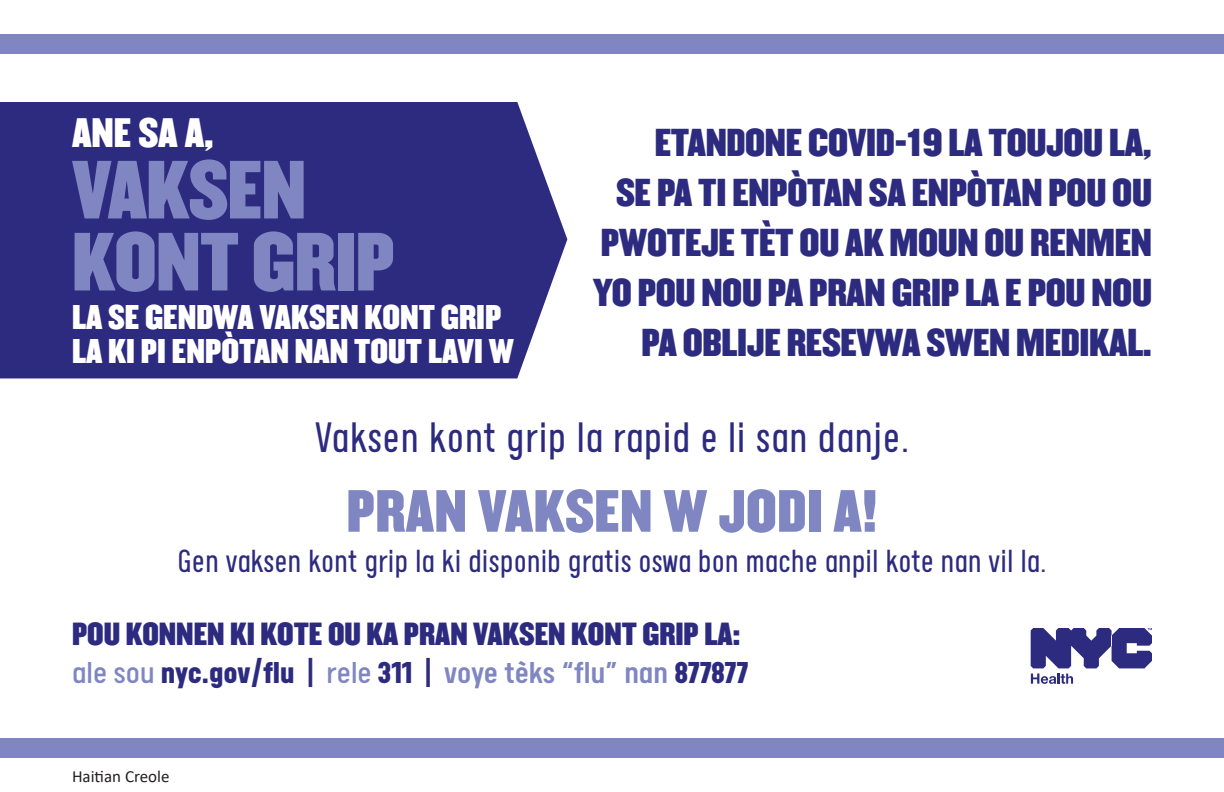
<style>
.page{position:relative;width:1224px;height:792px;background:#fff}
.page>*{position:absolute;margin:0;border:0;box-sizing:border-box;transform-origin:0 0}
.t1{font:72px/72px "Champion HTF Middleweight";letter-spacing:-.01em;color:#7f86c1}
.t2{font:52px "Champion HTF Middleweight";letter-spacing:.01em;color:#7f86c1}
.t3{font:300 48px "Calps Sans Slim";letter-spacing:.01em;color:#2d2b80}
.t4{font:300 36px "Calps Sans Slim";color:#2d2b80}
.t5{font:36px "Champion HTF Middleweight";color:#fff}
.t6{font:34px/50px "Champion HTF Middleweight";letter-spacing:-.01em;color:#2d2b80;text-align:right}
.t7{font:900 34px "Calps Sans";color:#2d2b80}
.t8{font:30px/34px "Champion HTF Middleweight";color:#fff}
.t9{font:28px "Champion HTF Middleweight";color:#2d2b80}
.t10{font:17px "Calibri";color:#231f20}
.s1{font-weight:400;color:#7f86c1}
.s2{font-weight:500}
.s3{font-weight:500;color:#7f86c1}
</style>
<div class="page">
<div style="left:0;top:102px;width:567px;height:276px;background:#2d2b80"></div>
<div style="left:0;top:738px;width:1224px;height:20px;background:#7f86c1"></div>
<div style="left:0;top:34px;width:1224px;height:20px;background:#7f86c1"></div>
<svg style="left:1031px;top:628px;width:121px;height:40px"></svg>
<svg style="left:1031px;top:674px;width:42px;height:10px"></svg>
<p class="t5" style="left:72px;top:109px;width:143px">ANE SA A,</p>
<p class="t1" style="left:72px;top:158px;width:324px">VAKSEN<br>KONT GRIP</p>
<p class="t8" style="left:72px;top:302px;width:443px">LA SE GENDWA VAKSEN KONT GRIP<br>LA KI PI ENPÒTAN NAN TOUT LAVI W</p>
<p class="t6" style="left:593px;top:120px;width:561px">ETANDONE COVID-19 LA TOUJOU LA,<br>SE PA TI ENPÒTAN SA ENPÒTAN POU OU<br>PWOTEJE TÈT OU AK MOUN OU RENMEN<br>YO POU NOU PA PRAN GRIP LA E POU NOU<br>PA OBLIJE RESEVWA SWEN MEDIKAL.</p>
<p class="t3" style="left:315px;top:410px;width:597px">Vaksen kont grip la rapid e li san danje.</p>
<p class="t2" style="left:347px;top:477px;width:532px">PRAN VAKSEN W JODI A!</p>
<p class="t4" style="left:177px;top:540px;width:871px">Gen vaksen kont grip la ki disponib gratis oswa bon mache anpil kote nan vil la.</p>
<p class="t9" style="left:72px;top:616px;width:669px">POU KONNEN KI KOTE OU KA PRAN VAKSEN KONT GRIP LA:</p>
<p class="t7" style="left:72px;top:652px;width:678px"><span class="s1">ale sou</span> nyc.gov/flu <span class="s2">|</span> <span class="s1">rele</span> 311 <span class="s2">|</span> <span class="s3">voye tèks “flu” nan</span> 877877</p>
<p class="t10" style="left:72px;top:764px;width:99px">Haitian Creole</p>
</div>
